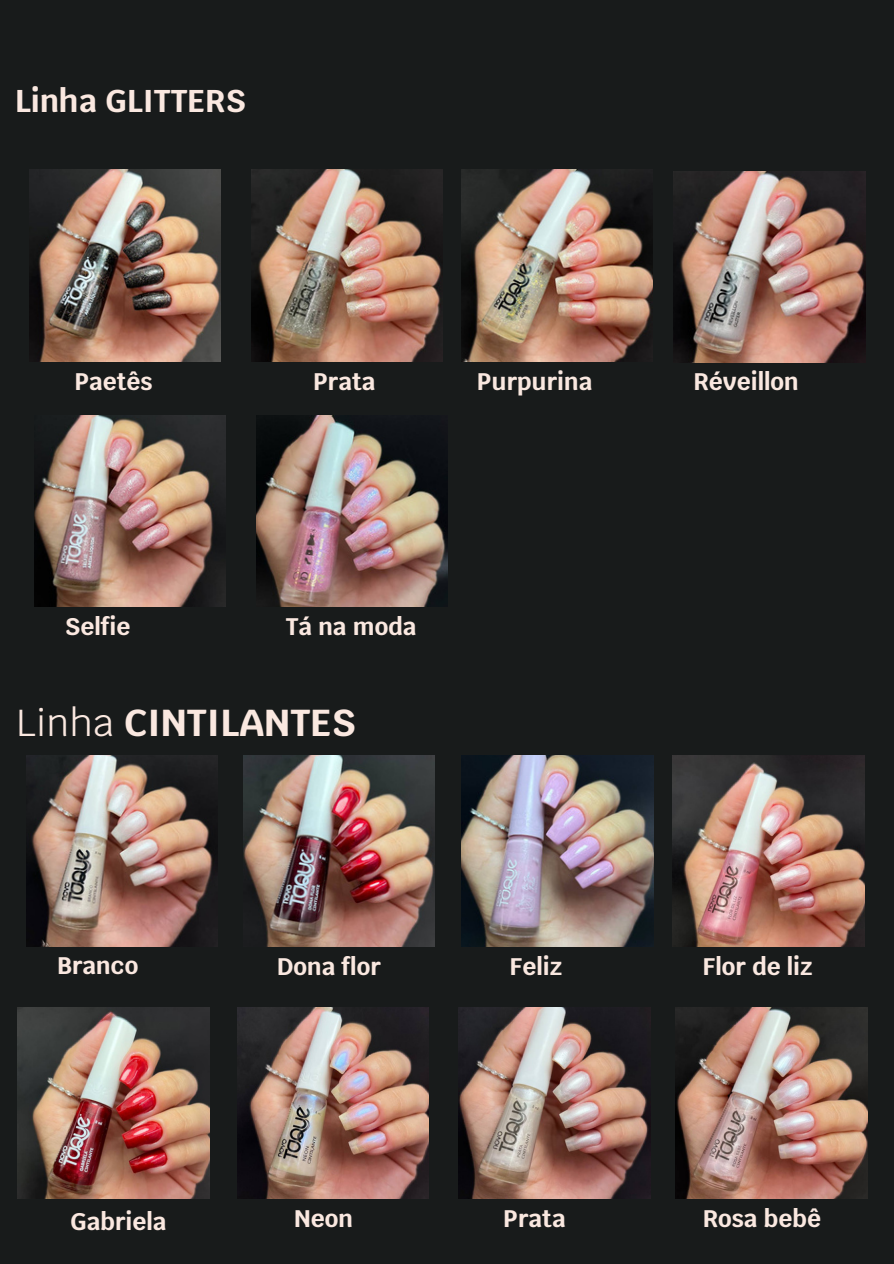
<style>
.page{position:relative;width:894px;height:1264px;background:#fff}
.page>*{position:absolute;margin:0;border:0;box-sizing:border-box;transform-origin:0 0}
.t1{font:700 37.5px "Krub";color:#fae8e0}
.t2{font:700 31.5px "Krub";color:#fae8e0}
.t3{font:700 24px "Krub";color:#fae8e0}
.s1{font-weight:400}
</style>
<div class="page">
<div style="left:0;top:0;width:893px;height:1263px;background:#181b1b"></div>
<img style="left:30px;top:170px;width:191px;height:191px">
<img style="left:251px;top:170px;width:191px;height:191px">
<img style="left:34px;top:415px;width:191px;height:191px">
<img style="left:461px;top:170px;width:191px;height:191px">
<img style="left:673px;top:171px;width:192px;height:191px">
<img style="left:256px;top:415px;width:191px;height:191px">
<img style="left:27px;top:755px;width:191px;height:191px">
<img style="left:243px;top:755px;width:191px;height:191px">
<img style="left:461px;top:755px;width:192px;height:191px">
<img style="left:672px;top:755px;width:191px;height:191px">
<img style="left:18px;top:1007px;width:191px;height:191px">
<img style="left:237px;top:1007px;width:191px;height:191px">
<img style="left:458px;top:1007px;width:192px;height:191px">
<img style="left:675px;top:1007px;width:191px;height:191px">
<p class="t2" style="left:15px;top:80px;width:232px">Linha GLITTERS</p>
<p class="t3" style="left:74px;top:365px;width:80px">Paetês</p>
<p class="t3" style="left:313px;top:365px;width:64px">Prata</p>
<p class="t3" style="left:476px;top:365px;width:117px">Purpurina</p>
<p class="t3" style="left:693px;top:365px;width:107px">Réveillon</p>
<p class="t3" style="left:65px;top:610px;width:67px">Selfie</p>
<p class="t3" style="left:285px;top:610px;width:132px">Tá na moda</p>
<p class="t1" style="left:16px;top:698px;width:340px"><span class="s1">Linha</span> CINTILANTES</p>
<p class="t3" style="left:57px;top:949px;width:83px">Branco</p>
<p class="t3" style="left:277px;top:950px;width:105px">Dona flor</p>
<p class="t3" style="left:509px;top:950px;width:54px">Feliz</p>
<p class="t3" style="left:702px;top:950px;width:111px">Flor de liz</p>
<p class="t3" style="left:70px;top:1205px;width:98px">Gabriela</p>
<p class="t3" style="left:294px;top:1203px;width:60px">Neon</p>
<p class="t3" style="left:503px;top:1203px;width:64px">Prata</p>
<p class="t3" style="left:702px;top:1203px;width:120px">Rosa bebê</p>
</div>
